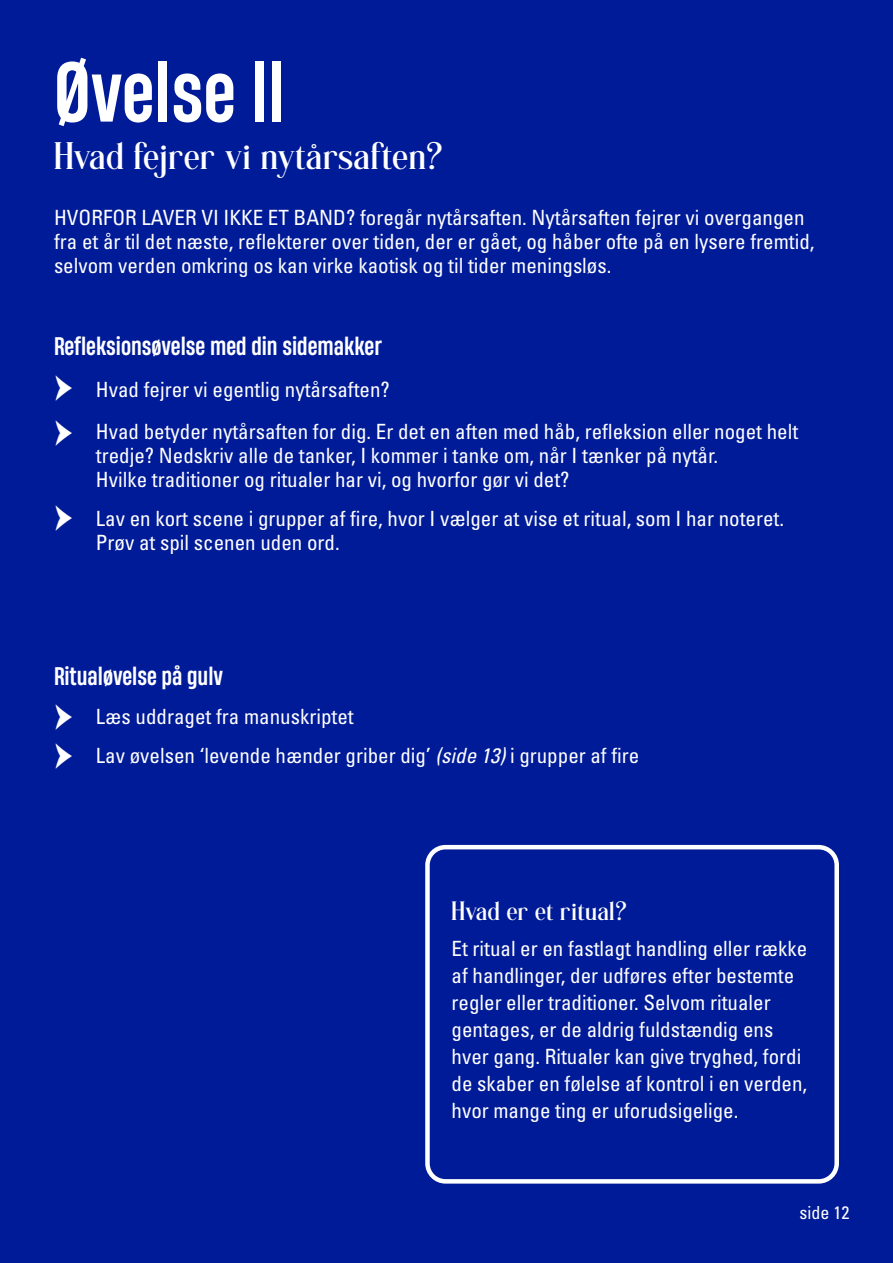
<style>
.page{position:relative;width:893px;height:1263px;background:#001b97}
.page>*{position:absolute;margin:0;border:0;box-sizing:border-box;transform-origin:0 0}
.t1{font:700 79.5px "Heading Pro";color:#fff}
.t2{font:45px "Minion Pro";color:#fff}
.t3{font:36.3px "Brigesta";letter-spacing:.02em;color:#fff;scale:1.08 1}
.t4{font:25.05px "Brigesta";letter-spacing:.02em;color:#fff;scale:1.08 1}
.t5{font:700 24px "Heading Pro";color:#fff}
.t6{font:condensed 21px/27px "Univers LT Std";color:#fff}
.t7{font:condensed 18px "Univers LT Std";color:#fff}
.s1{font-style:italic}
</style>
<div class="page">
<div style="left:425px;top:845px;width:414px;height:338px;border:4px solid #fff;border-radius:18px"></div>
<p class="t1" style="left:54px;top:42px;width:233px">Øvelse ll</p>
<p class="t3" style="left:54px;top:135px;width:362px">Hvad fejrer vi nytårsaften?</p>
<p class="t6" style="left:54px;top:206px;width:762px;line-height:24px">HVORFOR LAVER VI IKKE ET BAND? foregår nytårsaften. Nytårsaften fejrer vi overgangen fra et år til det næste, reflekterer over tiden, der er gået, og håber ofte på en lysere fremtid, selvom verden omkring os kan virke kaotisk og til tider meningsløs.</p>
<p class="t5" style="left:54px;top:331px;width:330px">Refleksionsøvelse med din sidemakker</p>
<p class="t6" style="left:96px;top:376px;width:295px">Hvad fejrer vi egentlig nytårsaften?</p>
<p class="t6" style="left:96px;top:418px;width:704px">Hvad betyder nytårsaften for dig. Er det en aften med håb, refleksion eller noget helt</p>
<p class="t6" style="left:96px;top:442px;width:624px">tredje? Nedskriv alle de tanker, I kommer i tanke om, når I tænker på nytår.</p>
<p class="t6" style="left:96px;top:466px;width:475px">Hvilke traditioner og ritualer har vi, og hvorfor gør vi det?</p>
<p class="t6" style="left:96px;top:505px;width:690px">Lav en kort scene i grupper af fire, hvor I vælger at vise et ritual, som I har noteret.</p>
<p class="t6" style="left:96px;top:529px;width:245px">Prøv at spil scenen uden ord.</p>
<p class="t2" style="left:54px;top:355px;width:21px">→</p>
<p class="t2" style="left:54px;top:400px;width:21px">→</p>
<p class="t2" style="left:54px;top:486px;width:21px">→</p>
<p class="t5" style="left:54px;top:661px;width:171px">Ritualøvelse på gulv</p>
<p class="t6" style="left:96px;top:703px;width:259px">Læs uddraget fra manuskriptet</p>
<p class="t6" style="left:96px;top:742px;width:545px">Lav øvelsen ‘levende hænder griber dig’ <span class="s1">(side 13)</span> i grupper af fire</p>
<p class="t2" style="left:54px;top:685px;width:21px">→</p>
<p class="t2" style="left:54px;top:724px;width:21px">→</p>
<p class="t4" style="left:451px;top:896px;width:164px">Hvad er et ritual?</p>
<p class="t6" style="left:451px;top:934px;width:357px">Et ritual er en fastlagt handling eller række af handlinger, der udføres efter bestemte regler eller traditioner. Selvom ritualer gentages, er de aldrig fuldstændig ens hver gang. Ritualer kan give tryghed, fordi de skaber en følelse af kontrol i en verden, hvor mange ting er uforudsigelige.</p>
<p class="t7" style="left:799px;top:1201px;width:51px">side 12</p>
</div>
